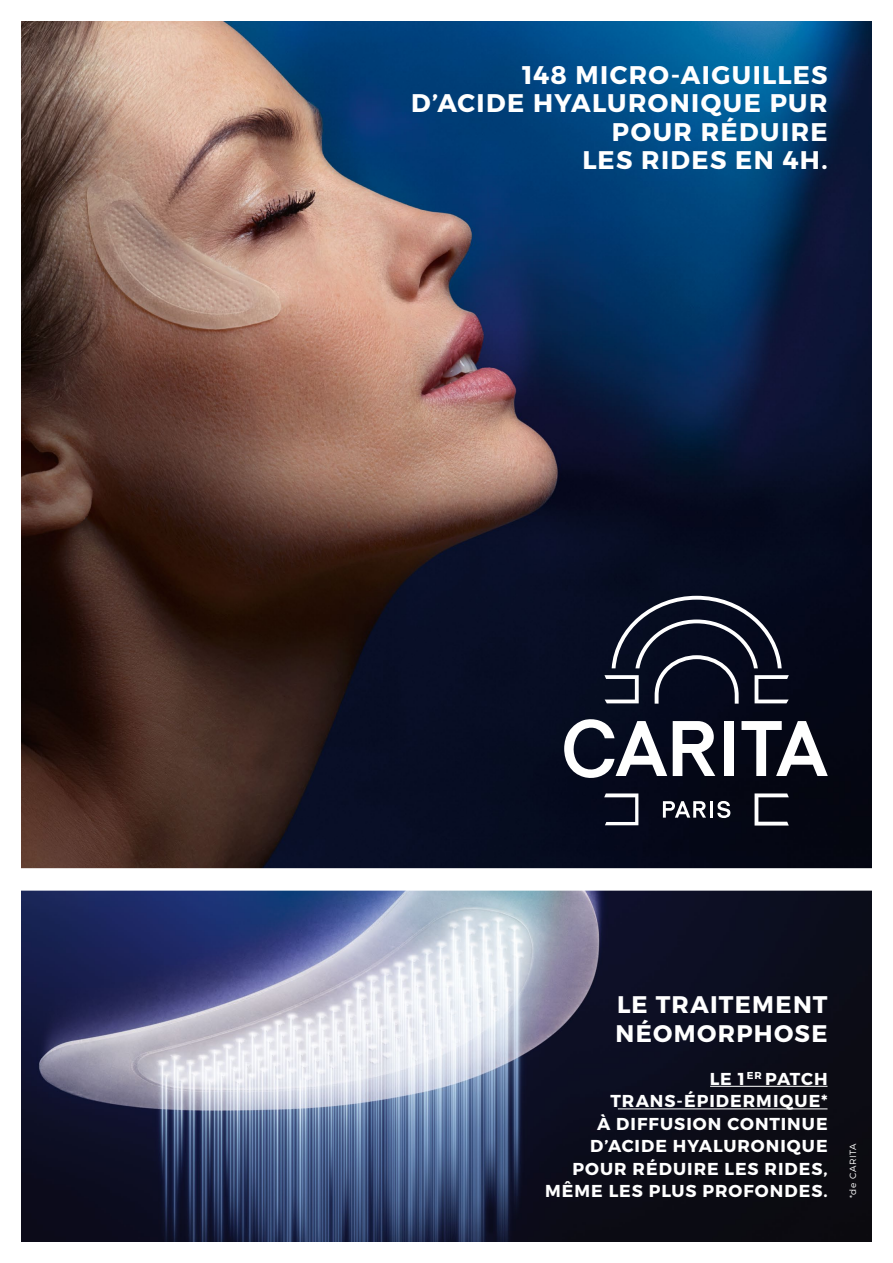
<style>
.page{position:relative;width:893px;height:1263px;background:#fff}
.page>*{position:absolute;margin:0;border:0;box-sizing:border-box;transform-origin:0 0}
.t1{font:700 25.5px "Montserrat";letter-spacing:.055em;color:#fff}
.t2{font:700 24px "Montserrat";letter-spacing:.055em;color:#fff}
.t3{font:700 17.25px "Montserrat";letter-spacing:.06em;color:#fff}
.t4{font:700 10.05px "Montserrat";color:#fff}
.t5{font:300 9px "Montserrat";letter-spacing:.065em;color:#fff}
</style>
<div class="page">
<img style="left:22px;top:22px;width:849px;height:845px">
<svg style="left:22px;top:892px;width:849px;height:349px;background:#464c65"></svg>
<hr style="left:710px;top:801px;width:3px;height:17px;background:#fff">
<svg style="left:663px;top:801px;width:43px;height:17px"></svg>
<svg style="left:717px;top:801px;width:13px;height:17px"></svg>
<svg style="left:755px;top:793px;width:34px;height:32px"></svg>
<svg style="left:604px;top:793px;width:34px;height:32px"></svg>
<svg style="left:604px;top:596px;width:185px;height:108px;background:#272c3c"></svg>
<div style="left:724px;top:721px;width:9px;height:55px;background:#fff"></div>
<svg style="left:673px;top:721px;width:42px;height:55px"></svg>
<svg style="left:564px;top:717px;width:103px;height:63px"></svg>
<svg style="left:741px;top:721px;width:87px;height:55px"></svg>
<hr style="left:710px;top:1086px;width:117px;height:1px;background:#fff">
<hr style="left:618px;top:1108px;width:209px;height:1px;background:#fff">
<p class="t1" style="left:522px;top:59px;width:307px">148 MICRO-AIGUILLES</p>
<p class="t1" style="left:411px;top:87px;width:418px">D’ACIDE HYALURONIQUE PUR</p>
<p class="t1" style="left:612px;top:116px;width:217px">POUR RÉDUIRE</p>
<p class="t1" style="left:582px;top:144px;width:247px">LES RIDES EN 4H.</p>
<p class="t2" style="left:617px;top:990px;width:212px">LE TRAITEMENT</p>
<p class="t2" style="left:615px;top:1019px;width:214px">NÉOMORPHOSE</p>
<p class="t3" style="left:710px;top:1068px;width:119px">LE 1 PATCH</p>
<p class="t3" style="left:611px;top:1090px;width:219px">TRANS-ÉPIDERMIQUE*</p>
<p class="t3" style="left:597px;top:1113px;width:232px">À DIFFUSION CONTINUE</p>
<p class="t3" style="left:590px;top:1135px;width:239px">D’ACIDE HYALURONIQUE</p>
<p class="t3" style="left:572px;top:1158px;width:257px">POUR RÉDUIRE LES RIDES,</p>
<p class="t3" style="left:545px;top:1180px;width:284px">MÊME LES PLUS PROFONDES.</p>
<p class="t4" style="left:747px;top:1069px;width:16px">ER</p>
<p class="t5" style="left:847px;top:1198px;width:56px;rotate:-90deg">*de CARITA</p>
</div>
